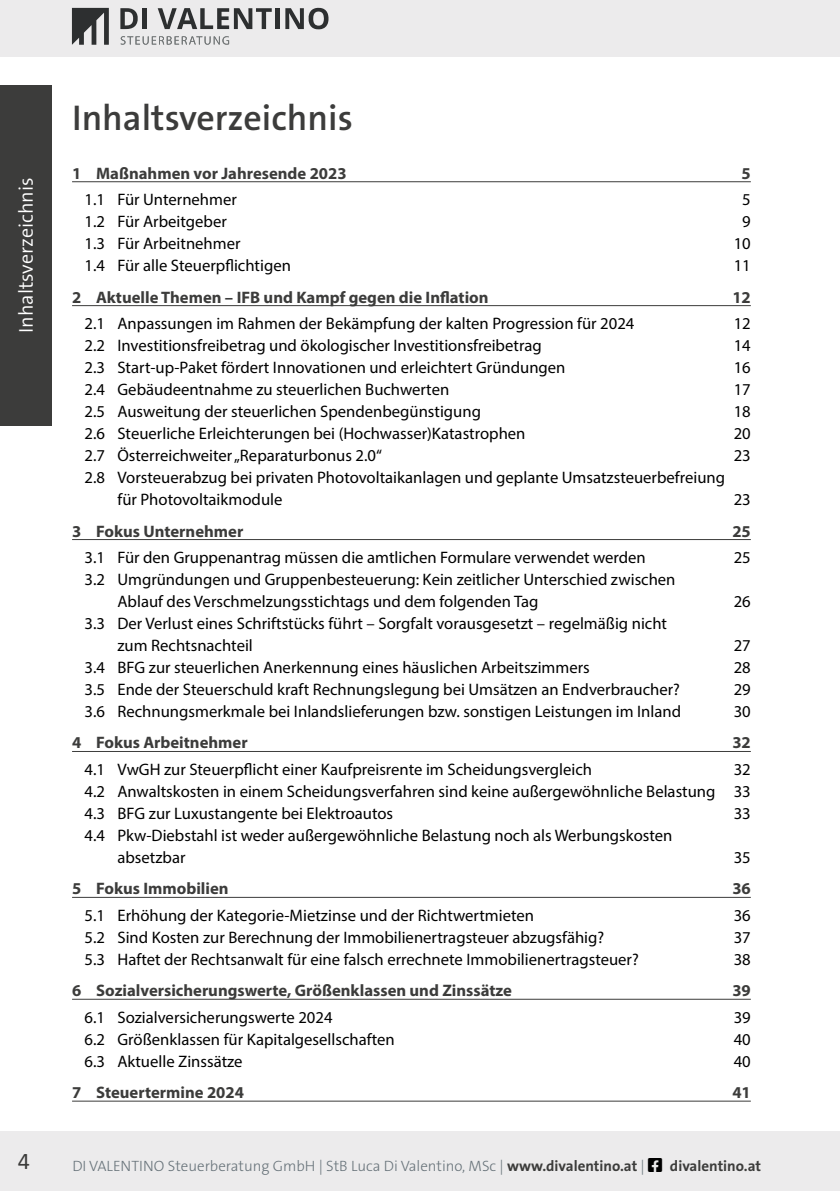
<style>
.page{position:relative;width:840px;height:1191px;background:#fff}
.page>*{position:absolute;margin:0;border:0;box-sizing:border-box;transform-origin:0 0}
.t1{font:600 36px "The Sans B6";color:#3c3c3b}
.t2{font:24px "Calibri";color:#3c3c3b}
.t3{font:300 20px "The Sans B4";color:#fff}
.t4{font:16.6px/22px "Myriad Pro";color:#000}
.t5{font:700 16.6px "Myriad Pro";color:#3c3c3b}
.t6{font:300 15px "The Sans B3";color:#68737a}
.s1{font-family:"The Sans B7";font-weight:700;color:#3c3c3b}
.s2{color:#000}
</style>
<div class="page">
<hr style="left:839px;top:1131px;width:1px;height:60px;background:#ecebec">
<div style="left:0;top:1131px;width:839px;height:60px;background:#ecebec"></div>
<div style="left:0;top:0;width:839px;height:57px;background:#ecebec"></div>
<svg style="left:72px;top:8px;width:37px;height:37px"></svg>
<svg style="left:285px;top:8px;width:43px;height:21px"></svg>
<svg style="left:120px;top:8px;width:18px;height:21px"></svg>
<svg style="left:158px;top:8px;width:113px;height:21px"></svg>
<div style="left:142px;top:8px;width:5px;height:21px;background:#2d2f30"></div>
<hr style="left:275px;top:8px;width:4px;height:21px;background:#2d2f30">
<svg style="left:120px;top:36px;width:109px;height:9px"></svg>
<hr style="left:839px;top:0;width:1px;height:57px;background:#ecebec">
<div style="left:0;top:85px;width:51px;height:340px;background:#3c3c3b"></div>
<hr style="left:72px;top:181px;width:678px;height:1px;background:#3c3c3b">
<hr style="left:72px;top:305px;width:678px;height:1px;background:#3c3c3b">
<hr style="left:72px;top:539px;width:678px;height:1px;background:#3c3c3b">
<hr style="left:72px;top:751px;width:678px;height:1px;background:#3c3c3b">
<hr style="left:72px;top:897px;width:678px;height:1px;background:#3c3c3b">
<hr style="left:72px;top:998px;width:678px;height:1px;background:#3c3c3b">
<hr style="left:72px;top:1100px;width:678px;height:1px;background:#3c3c3b">
<p class="t3" style="left:16px;top:333px;width:157px;rotate:-90deg">Inhaltsverzeichnis</p>
<h1 class="t1" style="left:72px;top:99px;width:282px">Inhaltsverzeichnis</h1>
<p class="t5" style="left:72px;top:162px;width:276px">1 Maßnahmen vor Jahresende 2023</p>
<p class="t5" style="left:741px;top:162px;width:11px">5</p>
<p class="t4" style="left:84px;top:188px;width:154px">1.1 Für Unternehmer</p>
<p class="t4" style="left:741px;top:188px;width:10px">5</p>
<p class="t4" style="left:84px;top:210px;width:144px">1.2 Für Arbeitgeber</p>
<p class="t4" style="left:741px;top:210px;width:10px">9</p>
<p class="t4" style="left:84px;top:232px;width:157px">1.3 Für Arbeitnehmer</p>
<p class="t4" style="left:733px;top:232px;width:19px">10</p>
<p class="t4" style="left:84px;top:254px;width:208px">1.4 Für alle Steuerpflichtigen</p>
<p class="t4" style="left:733px;top:254px;width:19px">11</p>
<p class="t5" style="left:72px;top:286px;width:418px">2 Aktuelle Themen – IFB und Kampf gegen die Inflation</p>
<p class="t5" style="left:732px;top:286px;width:20px">12</p>
<p class="t4" style="left:84px;top:312px;width:551px">2.1 Anpassungen im Rahmen der Bekämpfung der kalten Progression für 2024</p>
<p class="t4" style="left:733px;top:312px;width:19px">12</p>
<p class="t4" style="left:84px;top:334px;width:458px">2.2 Investitionsfreibetrag und ökologischer Investitionsfreibetrag</p>
<p class="t4" style="left:733px;top:334px;width:19px">14</p>
<p class="t4" style="left:84px;top:356px;width:482px">2.3 Start-up-Paket fördert Innovationen und erleichtert Gründungen</p>
<p class="t4" style="left:733px;top:356px;width:19px">16</p>
<p class="t4" style="left:84px;top:378px;width:366px">2.4 Gebäudeentnahme zu steuerlichen Buchwerten</p>
<p class="t4" style="left:733px;top:378px;width:19px">17</p>
<p class="t4" style="left:84px;top:400px;width:398px">2.5 Ausweitung der steuerlichen Spendenbegünstigung</p>
<p class="t4" style="left:733px;top:400px;width:19px">18</p>
<p class="t4" style="left:84px;top:422px;width:442px">2.6 Steuerliche Erleichterungen bei (Hochwasser)Katastrophen</p>
<p class="t4" style="left:733px;top:422px;width:19px">20</p>
<p class="t4" style="left:84px;top:444px;width:299px">2.7 Österreichweiter „Reparaturbonus 2.0“</p>
<p class="t4" style="left:733px;top:444px;width:19px">23</p>
<p class="t4" style="left:117px;top:466px;width:608px;text-indent:-33px">2.8 Vorsteuerabzug bei privaten Photovoltaikanlagen und geplante Umsatzsteuerbefreiung für Photovoltaikmodule</p>
<p class="t4" style="left:733px;top:488px;width:19px">23</p>
<p class="t5" style="left:72px;top:520px;width:173px">3 Fokus Unternehmer</p>
<p class="t5" style="left:732px;top:520px;width:20px">25</p>
<p class="t4" style="left:84px;top:546px;width:562px">3.1 Für den Gruppenantrag müssen die amtlichen Formulare verwendet werden</p>
<p class="t4" style="left:733px;top:546px;width:19px">25</p>
<p class="t4" style="left:117px;top:568px;width:559px;text-indent:-33px">3.2 Umgründungen und Gruppenbesteuerung: Kein zeitlicher Unterschied zwischen<br>Ablauf des Verschmelzungsstichtags und dem folgenden Tag</p>
<p class="t4" style="left:733px;top:590px;width:19px">26</p>
<p class="t4" style="left:117px;top:612px;width:550px;text-indent:-33px">3.3 Der Verlust eines Schriftstücks führt – Sorgfalt vorausgesetzt – regelmäßig nicht zum Rechtsnachteil</p>
<p class="t4" style="left:733px;top:634px;width:19px">27</p>
<p class="t4" style="left:84px;top:656px;width:506px">3.4 BFG zur steuerlichen Anerkennung eines häuslichen Arbeitszimmers</p>
<p class="t4" style="left:733px;top:656px;width:19px">28</p>
<p class="t4" style="left:84px;top:678px;width:596px">3.5 Ende der Steuerschuld kraft Rechnungslegung bei Umsätzen an Endverbraucher?</p>
<p class="t4" style="left:733px;top:678px;width:19px">29</p>
<p class="t4" style="left:84px;top:700px;width:597px">3.6 Rechnungsmerkmale bei Inlandslieferungen bzw. sonstigen Leistungen im Inland</p>
<p class="t4" style="left:733px;top:700px;width:19px">30</p>
<p class="t5" style="left:72px;top:732px;width:177px">4 Fokus Arbeitnehmer</p>
<p class="t5" style="left:732px;top:732px;width:20px">32</p>
<p class="t4" style="left:84px;top:758px;width:508px">4.1 VwGH zur Steuerpflicht einer Kaufpreisrente im Scheidungsvergleich</p>
<p class="t4" style="left:84px;top:758px;width:667px;text-align:justify;text-indent:648px">32<br>4.2 Anwaltskosten in einem Scheidungsverfahren sind keine außergewöhnliche Belastung 33<br>4.3 BFG zur Luxustangente bei Elektroautos</p>
<p class="t4" style="left:733px;top:802px;width:19px">33</p>
<p class="t4" style="left:117px;top:824px;width:556px;text-indent:-33px">4.4 Pkw-Diebstahl ist weder außergewöhnliche Belastung noch als Werbungskosten absetzbar</p>
<p class="t4" style="left:733px;top:846px;width:19px">35</p>
<p class="t5" style="left:72px;top:878px;width:158px">5 Fokus Immobilien</p>
<p class="t5" style="left:732px;top:878px;width:20px">36</p>
<p class="t4" style="left:84px;top:904px;width:451px">5.1 Erhöhung der Kategorie-Mietzinse und der Richtwertmieten</p>
<p class="t4" style="left:733px;top:904px;width:19px">36</p>
<p class="t4" style="left:84px;top:926px;width:521px">5.2 Sind Kosten zur Berechnung der Immobilienertragsteuer abzugsfähig?</p>
<p class="t4" style="left:733px;top:926px;width:19px">37</p>
<p class="t4" style="left:84px;top:948px;width:555px">5.3 Haftet der Rechtsanwalt für eine falsch errechnete Immobilienertragsteuer?</p>
<p class="t4" style="left:733px;top:948px;width:19px">38</p>
<p class="t5" style="left:72px;top:979px;width:441px">6 Sozialversicherungswerte, Größenklassen und Zinssätze</p>
<p class="t5" style="left:732px;top:979px;width:20px">39</p>
<p class="t4" style="left:84px;top:1006px;width:249px">6.1 Sozialversicherungswerte 2024</p>
<p class="t4" style="left:733px;top:1006px;width:19px">39</p>
<p class="t4" style="left:84px;top:1028px;width:311px">6.2 Größenklassen für Kapitalgesellschaften</p>
<p class="t4" style="left:733px;top:1028px;width:19px">40</p>
<p class="t4" style="left:84px;top:1050px;width:159px">6.3 Aktuelle Zinssätze</p>
<p class="t4" style="left:733px;top:1050px;width:19px">40</p>
<p class="t5" style="left:72px;top:1081px;width:173px">7 Steuertermine 2024</p>
<p class="t5" style="left:732px;top:1081px;width:20px">41</p>
<h2 class="t2" style="left:18px;top:1144px;width:14px">4</h2>
<p class="t6" style="left:72px;top:1158px;width:689px">DI VALENTINO Steuerberatung GmbH | StB Luca Di Valentino, MSc | <span class="s1">www.divalentino.at</span> | <span class="s2">□□▲❑◆</span> <span class="s1">divalentino.at</span></p>
</div>
